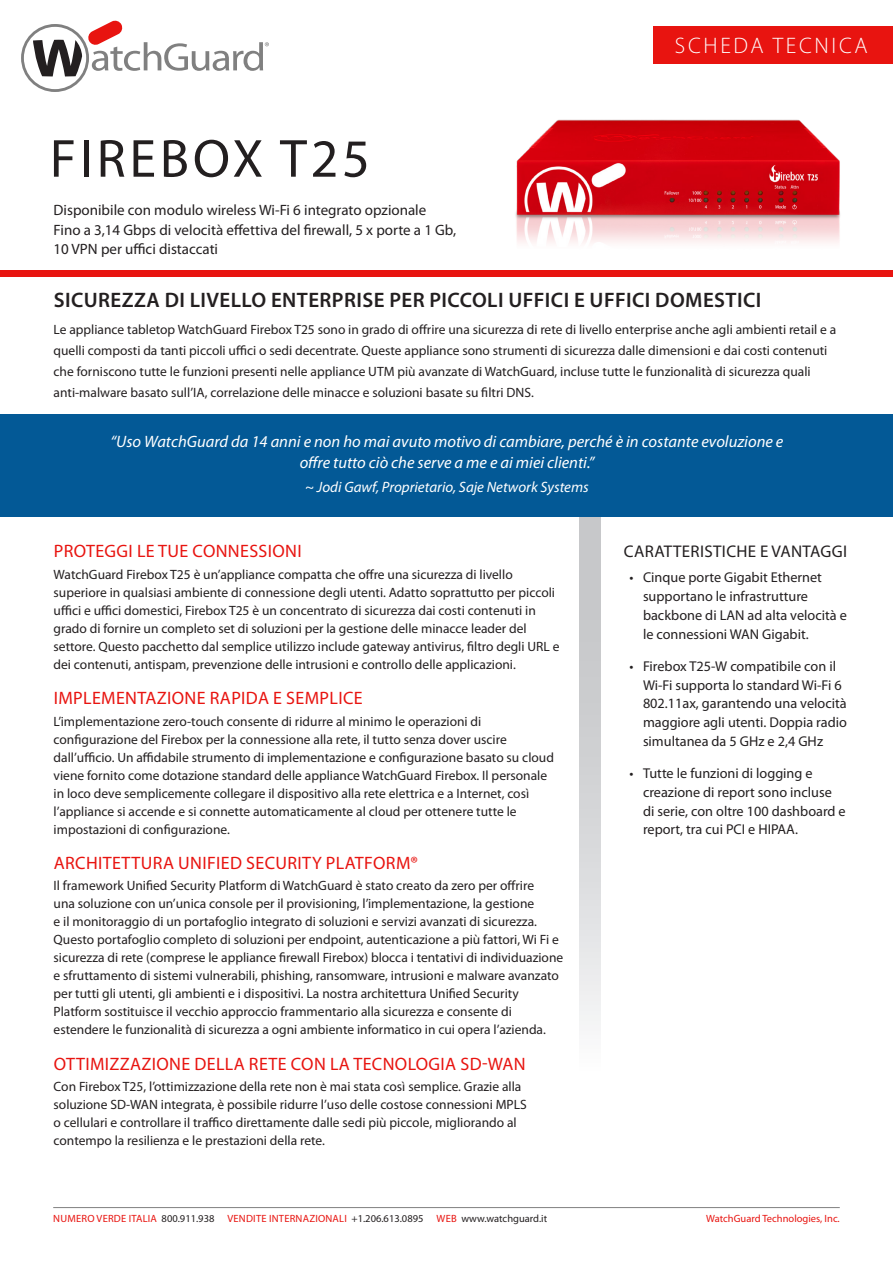
<style>
.page{position:relative;width:893px;height:1263px;background:#fff}
.page>*{position:absolute;margin:0;border:0;box-sizing:border-box;transform-origin:0 0}
.t1{font:54px "Myriad Pro";letter-spacing:.07em;color:#231f20}
.Datasheet_Top-Right{font:300 22.5px "Myriad Pro";letter-spacing:.12em;color:#fff}
.Sub-Head__Black{font:600 21px "Myriad Pro";letter-spacing:.02em;color:#231f20}
.Sub-Head__Red{font:18px "Myriad Pro";letter-spacing:.02em;color:#e81410}
.Sub-Head__F_B{font:16.95px "Myriad Pro";letter-spacing:.02em;color:#231f20}
.Quote_Copy{font:italic 16.5px/21px "Myriad Pro";color:#fff;text-align:center}
.Subtitle{font:15px/19.5px "Myriad Pro";color:#231f20}
.Quote_Author{font:italic 15px "Myriad Pro";color:#fff}
.t2{font:14.25px/18.8px "Myriad Pro";color:#231f20}
.Body_copy{font:13.5px/18px "Myriad Pro";color:#231f20}
.t3{font:10.5px "Myriad Pro";letter-spacing:.02em;color:#231f20}
.t4{font:10.5px "Myriad Pro";color:#e81410}
.s1{color:#e81410}
</style>
<div class="page">
<hr style="left:53px;top:1207px;width:787px;height:1px;background:#808080">
<div style="left:579px;top:515px;width:21px;height:650px;background:linear-gradient(to bottom,#bbbcbf,#fff)"></div>
<div style="left:0;top:270px;width:893px;height:7px;background:#e81410"></div>
<svg style="left:21px;top:20px;width:248px;height:72px"></svg>
<img style="left:515px;top:119px;width:325px;height:124px">
<div style="left:0;top:414px;width:893px;height:103px;background:#035996"></div>
<div style="left:723px;top:27px;width:170px;height:37px;background:#e81410"></div>
<div style="left:653px;top:27px;width:173px;height:37px;background:#e81410"></div>
<p class="Datasheet_Top-Right" style="left:675px;top:32px;width:194px">SCHEDA TECNICA</p>
<p class="t1" style="left:50px;top:125px;width:321px">FIREBOX T25</p>
<p class="Subtitle" style="left:54px;top:200px;width:374px">Disponibile con modulo wireless Wi-Fi 6 integrato opzionale</p>
<p class="Subtitle" style="left:54px;top:220px;width:404px">Fino a 3,14 Gbps di velocità effettiva del firewall, 5 x porte a 1 Gb,<br>10 VPN per uffici distaccati</p>
<p class="Sub-Head__Black" style="left:54px;top:286px;width:709px">SICUREZZA DI LIVELLO ENTERPRISE PER PICCOLI UFFICI E UFFICI DOMESTICI</p>
<p class="Body_copy" style="left:54px;top:319px;width:784px;line-height:21px">Le appliance tabletop WatchGuard Firebox T25 sono in grado di offrire una sicurezza di rete di livello enterprise anche agli ambienti retail e a quelli composti da tanti piccoli uffici o sedi decentrate. Queste appliance sono strumenti di sicurezza dalle dimensioni e dai costi contenuti che forniscono tutte le funzioni presenti nelle appliance UTM più avanzate di WatchGuard, incluse tutte le funzionalità di sicurezza quali anti-malware basato sull’IA, correlazione delle minacce e soluzioni basate su filtri DNS.</p>
<p class="Quote_Copy" style="left:111px;top:431px;width:674px">“Uso WatchGuard da 14 anni e non ho mai avuto motivo di cambiare, perché è in costante evoluzione e offre tutto ciò che serve a me e ai miei clienti.”</p>
<p class="Quote_Author" style="left:305px;top:478px;width:285px">~ Jodi Gawf, Proprietario, Saje Network Systems</p>
<p class="Sub-Head__Red" style="left:54px;top:540px;width:250px">PROTEGGI LE TUE CONNESSIONI</p>
<p class="Body_copy" style="left:54px;top:565px;width:507px">WatchGuard Firebox T25 è un’appliance compatta che offre una sicurezza di livello superiore in qualsiasi ambiente di connessione degli utenti. Adatto soprattutto per piccoli uffici e uffici domestici, Firebox T25 è un concentrato di sicurezza dai costi contenuti in grado di fornire un completo set di soluzioni per la gestione delle minacce leader del settore. Questo pacchetto dal semplice utilizzo include gateway antivirus, filtro degli URL e dei contenuti, antispam, prevenzione delle intrusioni e controllo delle applicazioni.</p>
<p class="Sub-Head__Red" style="left:54px;top:687px;width:310px">IMPLEMENTAZIONE RAPIDA E SEMPLICE</p>
<p class="Body_copy" style="left:54px;top:712px;width:502px">L’implementazione zero-touch consente di ridurre al minimo le operazioni di configurazione del Firebox per la connessione alla rete, il tutto senza dover uscire dall’ufficio. Un affidabile strumento di implementazione e configurazione basato su cloud viene fornito come dotazione standard delle appliance WatchGuard Firebox. Il personale in loco deve semplicemente collegare il dispositivo alla rete elettrica e a Internet, così l’appliance si accende e si connette automaticamente al cloud per ottenere tutte le impostazioni di configurazione.</p>
<p class="Sub-Head__Red" style="left:54px;top:851px;width:366px">ARCHITETTURA UNIFIED SECURITY PLATFORM®</p>
<p class="Body_copy" style="left:54px;top:877px;width:511px">Il framework Unified Security Platform di WatchGuard è stato creato da zero per offrire<br>una soluzione con un’unica console per il provisioning, l’implementazione, la gestione<br>e il monitoraggio di un portafoglio integrato di soluzioni e servizi avanzati di sicurezza.<br>Questo portafoglio completo di soluzioni per endpoint, autenticazione a più fattori, Wi Fi e sicurezza di rete (comprese le appliance firewall Firebox) blocca i tentativi di individuazione e sfruttamento di sistemi vulnerabili, phishing, ransomware, intrusioni e malware avanzato per tutti gli utenti, gli ambienti e i dispositivi. La nostra architettura Unified Security Platform sostituisce il vecchio approccio frammentario alla sicurezza e consente di estendere le funzionalità di sicurezza a ogni ambiente informatico in cui opera l’azienda.</p>
<p class="Sub-Head__Red" style="left:54px;top:1052px;width:473px">OTTIMIZZAZIONE DELLA RETE CON LA TECNOLOGIA SD-WAN</p>
<p class="Body_copy" style="left:54px;top:1077px;width:475px">Con Firebox T25, l’ottimizzazione della rete non è mai stata così semplice. Grazie alla soluzione SD-WAN integrata, è possibile ridurre l’uso delle costose connessioni MPLS o cellulari e controllare il traffico direttamente dalle sedi più piccole, migliorando al contempo la resilienza e le prestazioni della rete.</p>
<p class="Sub-Head__F_B" style="left:624px;top:541px;width:225px">CARATTERISTICHE E VANTAGGI</p>
<p class="t2" style="left:643px;top:568px;width:205px;text-indent:-14px">• Cinque porte Gigabit Ethernet supportano le infrastrutture backbone di LAN ad alta velocità e le connessioni WAN Gigabit.</p>
<p class="t2" style="left:643px;top:656px;width:205px;text-indent:-14px">• Firebox T25-W compatibile con il Wi-Fi supporta lo standard Wi-Fi 6<br>802.11ax, garantendo una velocità maggiore agli utenti. Doppia radio simultanea da 5 GHz e 2,4 GHz</p>
<p class="t2" style="left:643px;top:764px;width:204px;text-indent:-14px">• Tutte le funzioni di logging e creazione di report sono incluse di serie, con oltre 100 dashboard e report, tra cui PCI e HIPAA.</p>
<p class="t3" style="left:53px;top:1211px;width:495px"><span class="s1">NUMERO VERDE ITALIA</span> 800.911.938 <span class="s1">VENDITE INTERNAZIONALI</span> +1.206.613.0895 <span class="s1">WEB</span> www.watchguard.it</p>
<p class="t4" style="left:706px;top:1211px;width:135px">WatchGuard Technologies, Inc.</p>
</div>
